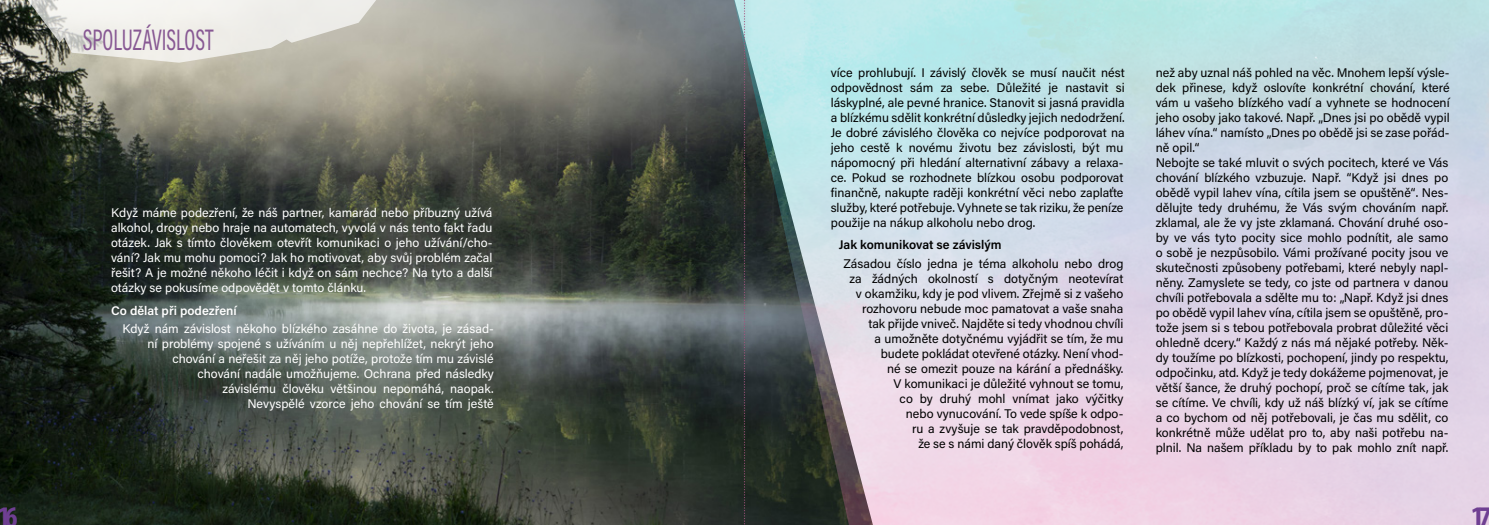
<style>
.page{position:relative;width:1489px;height:525px;background:#fff}
.page>*{position:absolute;margin:0;border:0;box-sizing:border-box;transform-origin:0 0}
.t1{font:30px "Acumin Pro Cond";color:#875893;scale:.75 1}
.t2{font:700 condensed 30px "Myriad Pro";color:#6f3f92}
.t3{font:12.5px/15px "Acumin Pro";color:#000;text-align:justify}
.t4{font:12.5px/15px "Acumin Pro";color:#fff;text-align:justify}
.t5{font:600 12.5px "Acumin Pro";color:#000}
.t6{font:600 12.5px "Acumin Pro";color:#fff}
</style>
<div class="page">
<img style="left:0;top:0;width:732px;height:524px">
<img style="left:732px;top:0;width:756px;height:524px">
<svg style="left:15px;top:0;width:375px;height:63px;background:#d3d2cb"></svg>
<div style="left:736px;top:0;width:16px;height:524px;background:#000;opacity:.75"></div>
<svg style="left:743px;top:0;width:2px;height:525px"></svg>
<h1 class="t1" style="left:83px;top:20px;width:176px">SPOLUZÁVISLOST</h1>
<p class="t4" style="left:111px;top:205px;width:383px">Když máme podezření, že náš partner, kamarád nebo příbuzný užívá alkohol, drogy nebo hraje na automatech, vyvolá v nás tento fakt řadu otázek. Jak s tímto člověkem otevřít komunikaci o jeho užívání/cho&shy;vání? Jak mu mohu pomoci? Jak ho motivovat, aby svůj problém začal řešit? A je možné někoho léčit i když on sám nechce? Na tyto a další otázky se pokusíme odpovědět v tomto článku.</p>
<p class="t6" style="left:111px;top:301px;width:127px">Co dělat při podezření</p>
<p class="t4" style="left:122px;top:320px;width:373px;text-align:right">Když nám závislost někoho blízkého zasáhne do života, je zásad&shy;ní problémy spojené s užíváním u něj nepřehlížet, nekrýt jeho chování a neřešit za něj jeho potíže, protože tím mu závislé<br>chování nadále umožňujeme. Ochrana před následky<br>závislému člověku většinou nepomáhá, naopak.<br>Nevyspělé vzorce jeho chování se tím ještě</p>
<p class="t3" style="left:830px;top:64px;width:295px">více prohlubují. I závislý člověk se musí naučit nést odpovědnost sám za sebe. Důležité je nastavit si láskyplné, ale pevné hranice. Stanovit si jasná pravidla a blízkému sdělit konkrétní důsledky jejich nedodržení.<br>Je dobré závislého člověka co nejvíce podporovat na jeho cestě k novému životu bez závislosti, být mu nápomocný při hledání alternativní zábavy a relaxa&shy;ce. Pokud se rozhodnete blízkou osobu podporovat finančně, nakupte raději konkrétní věci nebo zaplaťte služby, které potřebuje. Vyhnete se tak riziku, že peníze použije na nákup alkoholu nebo drog.</p>
<p class="t5" style="left:838px;top:236px;width:164px">Jak komunikovat se závislým</p>
<p class="t3" style="left:843px;top:255px;width:282px;text-align:right">Zásadou číslo jedna je téma alkoholu nebo drog za žádných okolností s dotyčným neotevírat v okamžiku, kdy je pod vlivem. Zřejmě si z vašeho rozhovoru nebude moc pamatovat a vaše snaha tak přijde vniveč. Najděte si tedy vhodnou chvíli<br>a umožněte dotyčnému vyjádřit se tím, že mu budete pokládat otevřené otázky. Není vhod-<br>né se omezit pouze na kárání a přednášky.<br>V komunikaci je důležité vyhnout se tomu,<br>co by druhý mohl vnímat jako výčitky<br>nebo vynucování. To vede spíše k odpo-<br>ru a zvyšuje se tak pravděpodobnost,<br>že se s námi daný člověk spíš pohádá,</p>
<p class="t3" style="left:1155px;top:64px;width:295px;text-align:left">než aby uznal náš pohled na věc. Mnohem lepší výsle&shy;dek přinese, když oslovíte konkrétní chování, které vám u vašeho blízkého vadí a vyhnete se hodnocení jeho osoby jako takové. Např. „Dnes jsi po obědě vypil láhev vína.“ namísto „Dnes po obědě jsi se zase pořád&shy;ně opil.“<br>Nebojte se také mluvit o svých pocitech, které ve Vás chování blízkého vzbuzuje. Např. “Když jsi dnes po obědě vypil lahev vína, cítila jsem se opuštěně“. Nes&shy;dělujte tedy druhému, že Vás svým chováním např. zklamal, ale že vy jste zklamaná. Chování druhé oso&shy;by ve vás tyto pocity sice mohlo podnítit, ale samo o sobě je nezpůsobilo. Vámi prožívané pocity jsou ve skutečnosti způsobeny potřebami, které nebyly napl&shy;něny. Zamyslete se tedy, co jste od partnera v danou chvíli potřebovala a sdělte mu to: „Např. Když jsi dnes po obědě vypil lahev vína, cítila jsem se opuštěně, pro&shy;tože jsem si s tebou potřebovala probrat důležité věci ohledně dcery.“ Každý z nás má nějaké potřeby. Něk&shy;dy toužíme po blízkosti, pochopení, jindy po respektu, odpočinku, atd. Když je tedy dokážeme pojmenovat, je větší šance, že druhý pochopí, proč se cítíme tak, jak se cítíme. Ve chvíli, kdy už náš blízký ví, jak se cítíme a co bychom od něj potřebovali, je čas mu sdělit, co konkrétně může udělat pro to, aby naši potřebu na&shy;plnil. Na našem příkladu by to pak mohlo znít např.</p>
<h1 class="t2" style="left:-3px;top:498px;width:22px">16</h1>
<h1 class="t2" style="left:1470px;top:498px;width:22px">17</h1>
</div>
